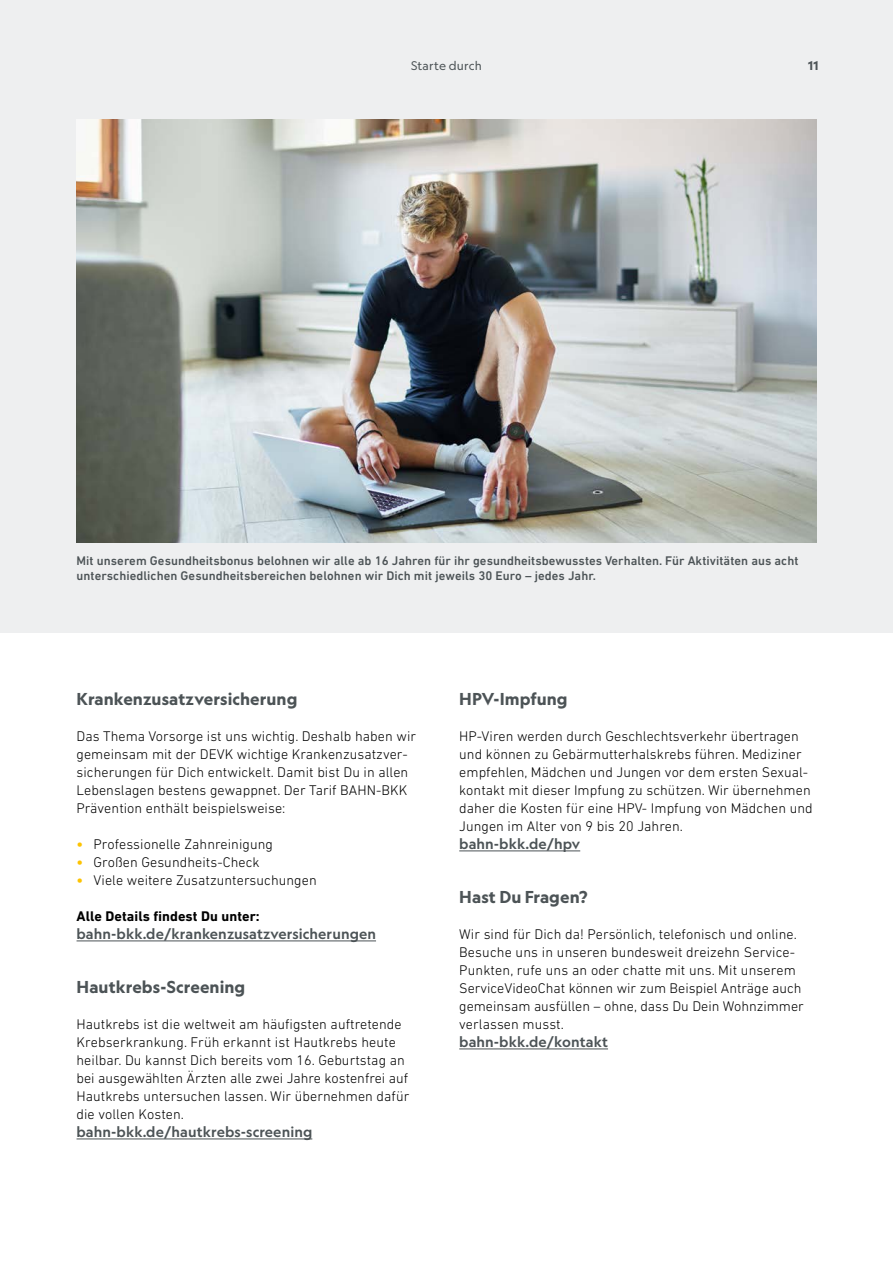
<style>
.page{position:relative;width:893px;height:1263px;background:#fff}
.page>*{position:absolute;margin:0;border:0;box-sizing:border-box;transform-origin:0 0}
.t1{font:700 16.5px "Geograph";letter-spacing:.005em;color:#4c5356}
.t2{font:300 14.25px/18px "DIN Next LT Pro";letter-spacing:.005em;color:#000}
.t3{font:500 14.25px "Geograph";letter-spacing:.005em;color:#4c5356}
.t4{font:700 14.25px "DIN Next LT Pro";letter-spacing:.005em;color:#000}
.t5{font:500 12.75px/15.3px "DIN Next LT Pro";letter-spacing:.005em;color:#4c5356}
.t6{font:12px "Geograph";letter-spacing:.01em;color:#4c5356}
.t7{font:700 12px "Geograph";color:#4c5356}
.s1{font-weight:700;color:#fdc300}
</style>
<div class="page">
<div style="left:0;top:0;width:893px;height:633px;background:#eeeff0"></div>
<img style="left:77px;top:119px;width:739px;height:424px">
<hr style="left:77px;top:940px;width:299px;height:1px;background:#4c5356">
<hr style="left:77px;top:1138px;width:235px;height:1px;background:#4c5356">
<hr style="left:459px;top:850px;width:121px;height:1px;background:#4c5356">
<hr style="left:459px;top:1048px;width:149px;height:1px;background:#4c5356">
<p class="t6" style="left:411px;top:58px;width:72px">Starte durch</p>
<p class="t7" style="left:808px;top:58px;width:12px">11</p>
<p class="t5" style="left:77px;top:553px;width:723px">Mit unserem Gesundheitsbonus belohnen wir alle ab 16 Jahren für ihr gesundheitsbewusstes Verhalten. Für Aktivitäten aus acht unterschiedlichen Gesundheitsbereichen belohnen wir Dich mit jeweils 30 Euro – jedes Jahr.</p>
<p class="t1" style="left:77px;top:688px;width:222px">Krankenzusatzversicherung</p>
<p class="t2" style="left:77px;top:727px;width:341px">Das Thema Vorsorge ist uns wichtig. Deshalb haben wir gemeinsam mit der DEVK wichtige Krankenzusatzver&shy;sicherungen für Dich entwickelt. Damit bist Du in allen Lebenslagen bestens gewappnet. Der Tarif BAHN-BKK Prävention enthält beispielsweise:</p>
<p class="t2" style="left:77px;top:835px;width:198px"><span class="s1">•</span> Professionelle Zahnreinigung</p>
<p class="t2" style="left:77px;top:853px;width:185px"><span class="s1">•</span> Großen Gesundheits-Check</p>
<p class="t2" style="left:77px;top:871px;width:242px"><span class="s1">•</span> Viele weitere Zusatzuntersuchungen</p>
<p class="t4" style="left:77px;top:907px;width:185px">Alle Details findest Du unter:</p>
<p class="t3" style="left:77px;top:924px;width:301px">bahn-bkk.de/krankenzusatzversicherungen</p>
<p class="t1" style="left:77px;top:976px;width:170px">Hautkrebs-Screening</p>
<p class="t2" style="left:77px;top:1015px;width:334px">Hautkrebs ist die weltweit am häufigsten auftretende Krebserkrankung. Früh erkannt ist Hautkrebs heute heilbar. Du kannst Dich bereits vom 16. Geburtstag an bei ausgewählten Ärzten alle zwei Jahre kostenfrei auf Hautkrebs untersuchen lassen. Wir übernehmen dafür die vollen Kosten.</p>
<p class="t3" style="left:77px;top:1122px;width:237px">bahn-bkk.de/hautkrebs-screening</p>
<p class="t1" style="left:459px;top:688px;width:110px">HPV-Impfung</p>
<p class="t2" style="left:459px;top:727px;width:355px">HP-Viren werden durch Geschlechtsverkehr übertragen und können zu Gebärmutterhalskrebs führen. Mediziner empfehlen, Mädchen und Jungen vor dem ersten Sexual&shy;kontakt mit dieser Impfung zu schützen. Wir übernehmen daher die Kosten für eine HPV- Impfung von Mädchen und Jungen im Alter von 9 bis 20 Jahren.</p>
<p class="t3" style="left:459px;top:834px;width:122px">bahn-bkk.de/hpv</p>
<p class="t1" style="left:459px;top:886px;width:130px">Hast Du Fragen?</p>
<p class="t2" style="left:459px;top:925px;width:346px">Wir sind für Dich da! Persönlich, telefonisch und online.<br>Besuche uns in unseren bundesweit dreizehn Service-Punkten, rufe uns an oder chatte mit uns. Mit unserem ServiceVideoChat können wir zum Beispiel Anträge auch gemeinsam ausfüllen – ohne, dass Du Dein Wohnzimmer verlassen musst.</p>
<p class="t3" style="left:459px;top:1032px;width:150px">bahn-bkk.de/kontakt</p>
</div>
